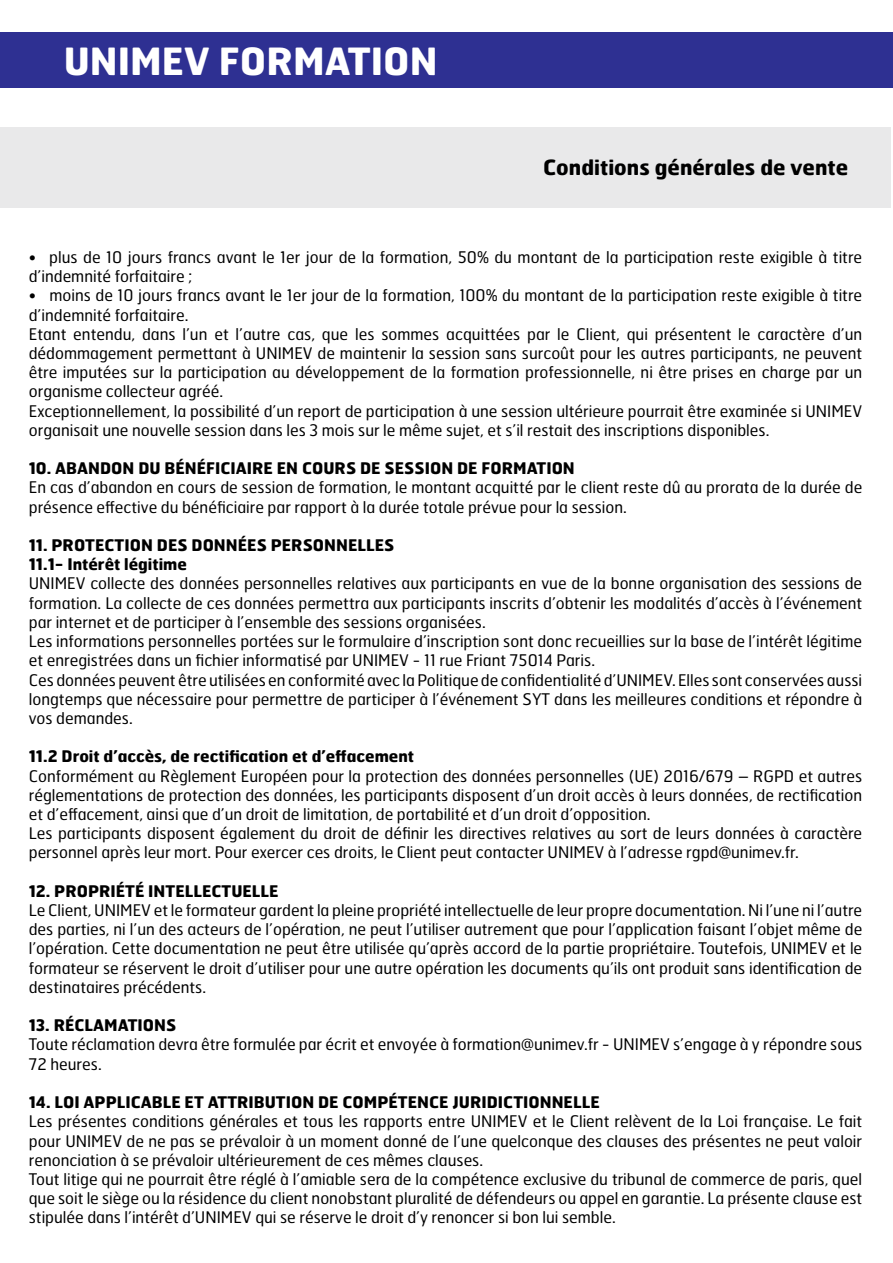
<style>
.page{position:relative;width:893px;height:1263px;background:#fff}
.page>*{position:absolute;margin:0;border:0;box-sizing:border-box;transform-origin:0 0}
.t1{font:700 37.5px "Hermes FB";color:#fff}
.t2{font:700 21px "Hermes FB";color:#000}
.t3{font:16.05px/19.2px "Hermes FB";color:#000}
.t4{font:700 16.05px/19.2px "Hermes FB";color:#000}
</style>
<div class="page">
<div style="left:0;top:33px;width:893px;height:55px;background:#2e3092"></div>
<div style="left:0;top:127px;width:891px;height:80px;background:#e9e9ea"></div>
<h1 class="t1" style="left:64px;top:37px;width:375px">UNIMEV FORMATION</h1>
<h2 class="t2" style="left:543px;top:154px;width:307px">Conditions générales de vente</h2>
<p class="t3" style="left:29px;top:247px;width:835px">• plus de 10 jours francs avant le 1er jour de la formation, 50% du montant de la participation reste exigible à titre d’indemnité forfaitaire ;</p>
<p class="t3" style="left:29px;top:285px;width:835px">• moins de 10 jours francs avant le 1er jour de la formation, 100% du montant de la participation reste exigible à titre d’indemnité forfaitaire.<br>Etant entendu, dans l’un et l’autre cas, que les sommes acquittées par le Client, qui présentent le caractère d’un dédommagement permettant à UNIMEV de maintenir la session sans surcoût pour les autres participants, ne peuvent être imputées sur la participation au développement de la formation professionnelle, ni être prises en charge par un organisme collecteur agréé.<br>Exceptionnellement, la possibilité d’un report de participation à une session ultérieure pourrait être examinée si UNIMEV organisait une nouvelle session dans les 3 mois sur le même sujet, et s’il restait des inscriptions disponibles.</p>
<p class="t4" style="left:29px;top:458px;width:548px">10. ABANDON DU BÉNÉFICIAIRE EN COURS DE SESSION DE FORMATION</p>
<p class="t3" style="left:29px;top:477px;width:835px">En cas d’abandon en cours de session de formation, le montant acquitté par le client reste dû au prorata de la durée de présence effective du bénéficiaire par rapport à la durée totale prévue pour la session.</p>
<p class="t4" style="left:29px;top:535px;width:367px">11. PROTECTION DES DONNÉES PERSONNELLES<br>11.1- Intérêt légitime</p>
<p class="t3" style="left:29px;top:573px;width:835px">UNIMEV collecte des données personnelles relatives aux participants en vue de la bonne organisation des sessions de formation. La collecte de ces données permettra aux participants inscrits d’obtenir les modalités d’accès à l’événement par internet et de participer à l’ensemble des sessions organisées.<br>Les informations personnelles portées sur le formulaire d’inscription sont donc recueillies sur la base de l’intérêt légitime et enregistrées dans un fichier informatisé par UNIMEV - 11 rue Friant 75014 Paris.<br>Ces données peuvent être utilisées en conformité avec la Politique de confidentialité d’UNIMEV. Elles sont conservées aussi longtemps que nécessaire pour permettre de participer à l’événement SYT dans les meilleures conditions et répondre à vos demandes.</p>
<p class="t4" style="left:29px;top:746px;width:387px">11.2 Droit d’accès, de rectification et d’effacement</p>
<p class="t3" style="left:29px;top:766px;width:835px">Conformément au Règlement Européen pour la protection des données personnelles (UE) 2016/679 – RGPD et autres réglementations de protection des données, les participants disposent d’un droit accès à leurs données, de rectification et d’effacement, ainsi que d’un droit de limitation, de portabilité et d’un droit d’opposition.<br>Les participants disposent également du droit de définir les directives relatives au sort de leurs données à caractère personnel après leur mort. Pour exercer ces droits, le Client peut contacter UNIMEV à l’adresse rgpd@unimev.fr.</p>
<p class="t4" style="left:29px;top:881px;width:251px">12. PROPRIÉTÉ INTELLECTUELLE</p>
<p class="t3" style="left:29px;top:900px;width:835px;text-align:justify">Le Client, UNIMEV et le formateur gardent la pleine propriété intellectuelle de leur propre documentation. Ni l’une ni l’autre des parties, ni l’un des acteurs de l’opération, ne peut l’utiliser autrement que pour l’application faisant l’objet même de l’opération. Cette documentation ne peut être utilisée qu’après accord de la partie propriétaire. Toutefois, UNIMEV et le formateur se réservent le droit d’utiliser pour une autre opération les documents qu’ils ont produit sans identification de destinataires précédents.</p>
<p class="t4" style="left:29px;top:1015px;width:149px">13. RÉCLAMATIONS</p>
<p class="t3" style="left:29px;top:1034px;width:835px">Toute réclamation devra être formulée par écrit et envoyée à formation@unimev.fr - UNIMEV s’engage à y répondre sous<br>72 heures.</p>
<p class="t4" style="left:29px;top:1092px;width:572px">14. LOI APPLICABLE ET ATTRIBUTION DE COMPÉTENCE JURIDICTIONNELLE</p>
<p class="t3" style="left:29px;top:1111px;width:835px">Les présentes conditions générales et tous les rapports entre UNIMEV et le Client relèvent de la Loi française. Le fait pour UNIMEV de ne pas se prévaloir à un moment donné de l’une quelconque des clauses des présentes ne peut valoir renonciation à se prévaloir ultérieurement de ces mêmes clauses.<br>Tout litige qui ne pourrait être réglé à l’amiable sera de la compétence exclusive du tribunal de commerce de paris, quel que soit le siège ou la résidence du client nonobstant pluralité de défendeurs ou appel en garantie. La présente clause est stipulée dans l’intérêt d’UNIMEV qui se réserve le droit d’y renoncer si bon lui semble.</p>
</div>
